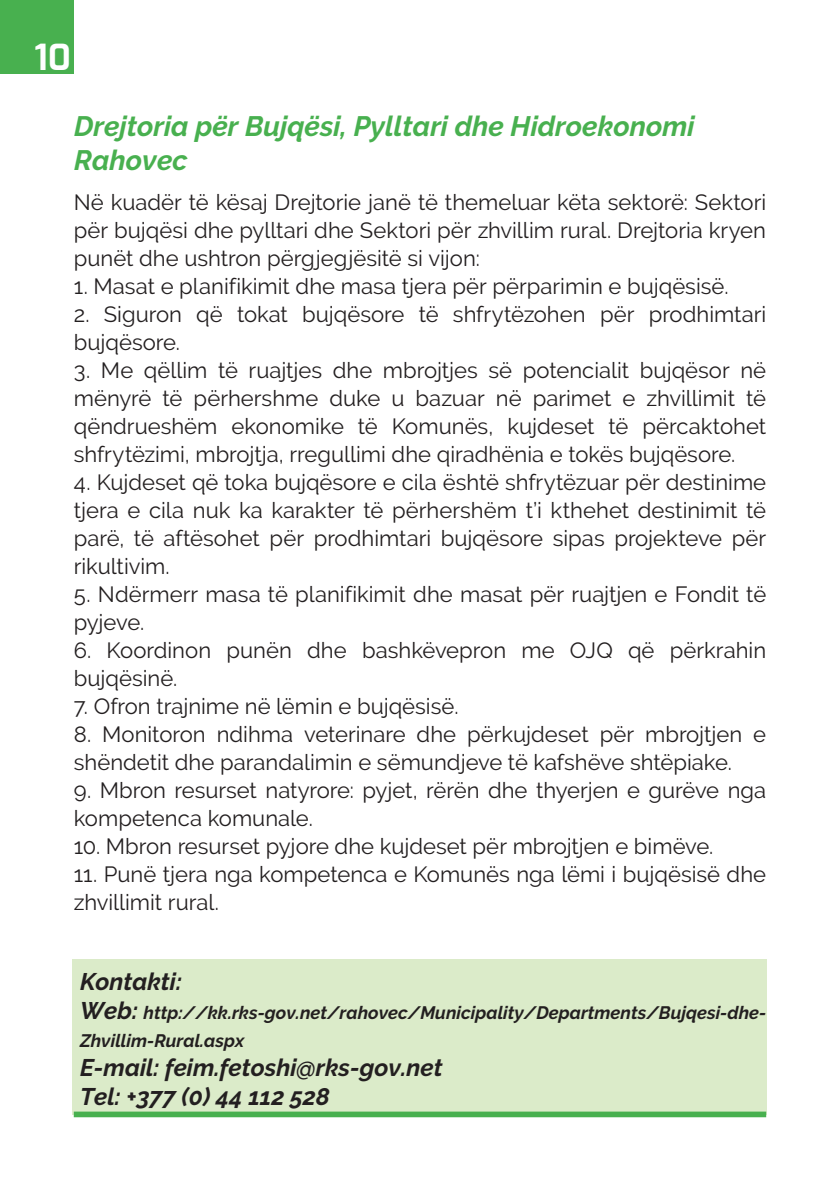
<style>
.page{position:relative;width:840px;height:1191px;background:#fff}
.page>*{position:absolute;margin:0;border:0;box-sizing:border-box;transform-origin:0 0}
.t1{font:700 36px "Exo";color:#fff}
.t2{font:italic 700 28px/33.6px "Raleway";color:#48b04f}
.t3{font:italic 700 24px "Raleway";color:#231f20}
.t4{font:22px/28px "Raleway";color:#231f20}
.t5{font:italic 700 18px/28.8px "Raleway";color:#231f20}
.s1{font-size:24px}
</style>
<div class="page">
<div style="left:73px;top:959px;width:693px;height:155px;background:#dbebc9"></div>
<div style="left:74px;top:1111px;width:691px;height:6px;background:#48b04f"></div>
<div style="left:0;top:0;width:74px;height:74px;background:#48b04f"></div>
<p class="t1" style="left:35px;top:34px;width:38px">10</p>
<p class="t2" style="left:74px;top:110px;width:621px">Drejtoria për Bujqësi, Pylltari dhe Hidroekonomi<br>Rahovec</p>
<p class="t4" style="left:74px;top:188px;width:693px;text-align:justify">Në kuadër të kësaj Drejtorie janë të themeluar këta sektorë: Sektori për bujqësi dhe pylltari dhe Sektori për zhvillim rural. Drejtoria kryen punët dhe ushtron përgjegjësitë si vijon:</p>
<p class="t4" style="left:74px;top:272px;width:656px">1. Masat e planifikimit dhe masa tjera për përparimin e bujqësisë.</p>
<p class="t4" style="left:74px;top:300px;width:693px">2. Siguron që tokat bujqësore të shfrytëzohen për prodhimtari bujqësore.</p>
<p class="t4" style="left:74px;top:356px;width:693px;text-align:justify">3. Me qëllim të ruajtjes dhe mbrojtjes së potencialit bujqësor në mënyrë të përhershme duke u bazuar në parimet e zhvillimit të qëndrueshëm ekonomike të Komunës, kujdeset të përcaktohet shfrytëzimi, mbrojtja, rregullimi dhe qiradhënia e tokës bujqësore.</p>
<p class="t4" style="left:74px;top:468px;width:693px;text-align:justify">4. Kujdeset që toka bujqësore e cila është shfrytëzuar për destinime tjera e cila nuk ka karakter të përhershëm t’i kthehet destinimit të parë, të aftësohet për prodhimtari bujqësore sipas projekteve për rikultivim.</p>
<p class="t4" style="left:74px;top:580px;width:693px">5. Ndërmerr masa të planifikimit dhe masat për ruajtjen e Fondit të pyjeve.</p>
<p class="t4" style="left:74px;top:636px;width:693px">6. Koordinon punën dhe bashkëvepron me OJQ që përkrahin bujqësinë.</p>
<p class="t4" style="left:74px;top:692px;width:386px">7. Ofron trajnime në lëmin e bujqësisë.</p>
<p class="t4" style="left:74px;top:720px;width:693px">8. Monitoron ndihma veterinare dhe përkujdeset për mbrojtjen e shëndetit dhe parandalimin e sëmundjeve të kafshëve shtëpiake.</p>
<p class="t4" style="left:74px;top:776px;width:693px">9. Mbron resurset natyrore: pyjet, rërën dhe thyerjen e gurëve nga kompetenca komunale.</p>
<p class="t4" style="left:74px;top:832px;width:640px">10. Mbron resurset pyjore dhe kujdeset për mbrojtjen e bimëve.</p>
<p class="t4" style="left:74px;top:860px;width:693px">11. Punë tjera nga kompetenca e Komunës nga lëmi i bujqësisë dhe zhvillimit rural.</p>
<p class="t3" style="left:80px;top:967px;width:103px">Kontakti:</p>
<p class="t5" style="left:80px;top:997px;width:687px"><span class="s1">Web:</span> http://kk.rks-gov.net/rahovec/Municipality/Departments/Bujqesi-dhe-<br>Zhvillim-Rural.aspx</p>
<p class="t3" style="left:80px;top:1053px;width:364px">E-mail: feim.fetoshi@rks-gov.net</p>
<p class="t3" style="left:80px;top:1082px;width:251px">Tel: +377 (0) 44 112 528</p>
</div>
